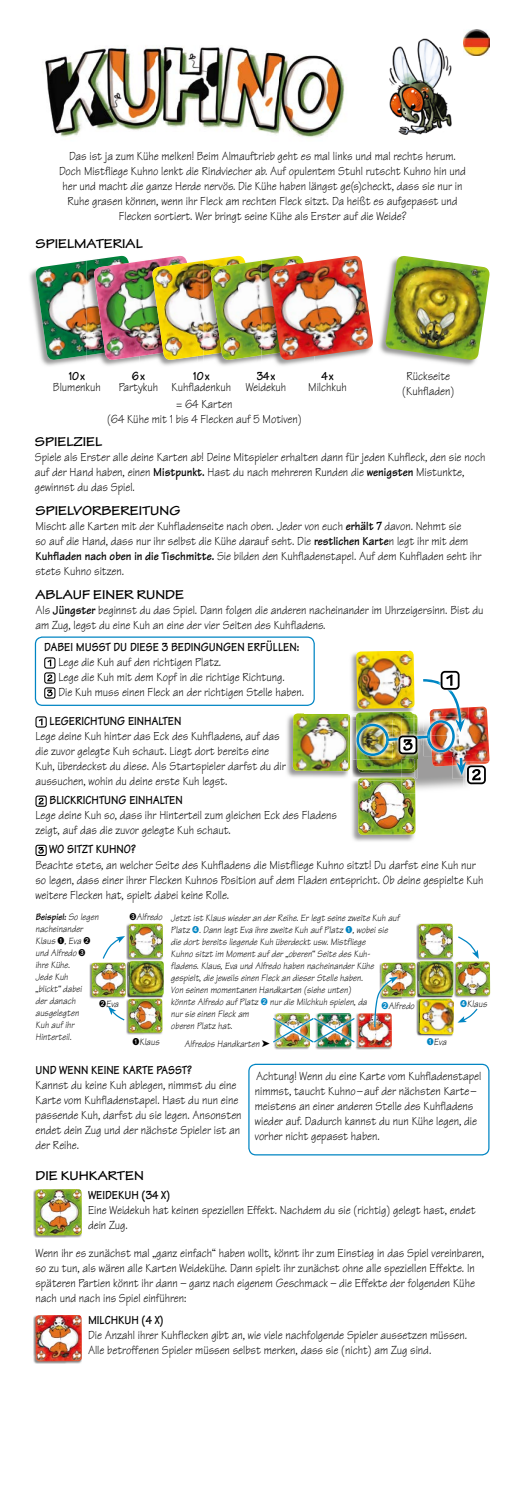
<style>
.page{position:relative;width:525px;height:1489px;background:#fff}
.page>*{position:absolute;margin:0;border:0;box-sizing:border-box;transform-origin:0 0}
.t1{font:700 expanded 13.75px "Tekton Pro";color:#000;scale:.89 1}
.t2{font:12.5px/15px "Tekton";color:#000;scale:.89 1}
.t3{font:700 12.5px "Tekton";color:#000;scale:.89 1}
.t4{font:italic 10px/12px "Tekton";color:#000;scale:.89 1}
.s1{font-weight:700}
.s2{color:#0085c3}
</style>
<div class="page">
<img style="left:463px;top:30px;width:26px;height:26px">
<img style="left:45px;top:45px;width:300px;height:93px">
<img style="left:389px;top:38px;width:63px;height:97px">
<img style="left:29px;top:269px;width:58px;height:97px">
<img style="left:36px;top:260px;width:51px;height:100px">
<img style="left:87px;top:355px;width:52px;height:11px">
<img style="left:87px;top:259px;width:7px;height:96px">
<img style="left:94px;top:256px;width:51px;height:104px">
<img style="left:145px;top:355px;width:53px;height:11px">
<img style="left:145px;top:259px;width:7px;height:96px">
<img style="left:152px;top:256px;width:51px;height:104px">
<img style="left:203px;top:355px;width:53px;height:11px">
<img style="left:203px;top:259px;width:7px;height:96px">
<img style="left:210px;top:256px;width:51px;height:104px">
<img style="left:261px;top:355px;width:53px;height:11px">
<img style="left:261px;top:259px;width:7px;height:96px">
<img style="left:268px;top:256px;width:105px;height:105px">
<img style="left:379px;top:313px;width:97px;height:53px">
<img style="left:384px;top:256px;width:106px;height:105px">
<svg style="left:248px;top:1063px;width:241px;height:92px"></svg>
<svg style="left:35px;top:636px;width:279px;height:70px"></svg>
<img style="left:352px;top:793px;width:63px;height:49px">
<img style="left:357px;top:793px;width:58px;height:41px">
<img style="left:287px;top:715px;width:61px;height:63px">
<img style="left:293px;top:713px;width:55px;height:58px">
<img style="left:351px;top:653px;width:5px;height:18px">
<img style="left:356px;top:650px;width:58px;height:21px">
<img style="left:485px;top:707px;width:4px;height:54px">
<img style="left:444px;top:670px;width:12px;height:1px">
<img style="left:485px;top:761px;width:4px;height:22px">
<img style="left:348px;top:671px;width:137px;height:122px">
<svg style="left:35px;top:716px;width:12px;height:11px"></svg>
<svg style="left:35px;top:795px;width:12px;height:11px"></svg>
<svg style="left:35px;top:844px;width:12px;height:12px"></svg>
<img style="left:89px;top:963px;width:36px;height:36px">
<img style="left:126px;top:924px;width:37px;height:111px">
<img style="left:130px;top:961px;width:34px;height:34px">
<img style="left:128px;top:998px;width:34px;height:34px">
<img style="left:126px;top:962px;width:1px;height:36px">
<img style="left:92px;top:962px;width:34px;height:34px">
<img style="left:129px;top:923px;width:34px;height:34px">
<svg style="left:103px;top:936px;width:22px;height:22px"></svg>
<svg style="left:108px;top:1006px;width:16px;height:14px"></svg>
<img style="left:416px;top:924px;width:38px;height:113px">
<img style="left:418px;top:962px;width:23px;height:33px">
<img style="left:419px;top:961px;width:2px;height:34px">
<img style="left:379px;top:962px;width:36px;height:37px">
<img style="left:415px;top:962px;width:1px;height:36px">
<img style="left:418px;top:923px;width:34px;height:34px">
<img style="left:453px;top:977px;width:37px;height:21px">
<img style="left:455px;top:961px;width:35px;height:34px">
<img style="left:417px;top:1000px;width:35px;height:35px">
<img style="left:418px;top:1000px;width:1px;height:32px">
<img style="left:419px;top:999px;width:34px;height:35px">
<svg style="left:452px;top:936px;width:26px;height:41px"></svg>
<svg style="left:458px;top:1008px;width:19px;height:14px"></svg>
<img style="left:355px;top:1030px;width:37px;height:19px">
<img style="left:351px;top:1013px;width:40px;height:34px">
<img style="left:315px;top:1013px;width:36px;height:36px">
<img style="left:274px;top:1046px;width:36px;height:3px">
<img style="left:276px;top:1013px;width:33px;height:34px">
<img style="left:273px;top:1014px;width:3px;height:32px">
<img style="left:276px;top:1014px;width:75px;height:32px">
<img style="left:273px;top:1018px;width:81px;height:24px">
<img style="left:379px;top:972px;width:22px;height:27px">
<img style="left:381px;top:972px;width:20px;height:24px">
<img style="left:370px;top:1013px;width:4px;height:17px">
<svg style="left:374px;top:976px;width:24px;height:54px"></svg>
<img style="left:33px;top:1190px;width:49px;height:47px">
<img style="left:35px;top:1189px;width:47px;height:46px">
<img style="left:33px;top:1316px;width:49px;height:47px">
<img style="left:35px;top:1315px;width:47px;height:46px">
<p class="t2" style="left:59px;top:148px;width:458px;text-align:center">Das ist ja zum Kühe melken! Beim Almauftrieb geht es mal links und mal rechts herum.<br>Doch Mistfliege Kuhno lenkt die Rindviecher ab. Auf opulentem Stuhl rutscht Kuhno hin und her und macht die ganze Herde nervös. Die Kühe haben längst ge(s)checkt, dass sie nur in Ruhe grasen können, wenn ihr Fleck am rechten Fleck sitzt. Da heißt es aufgepasst und Flecken sortiert. Wer bringt seine Kühe als Erster auf die Weide?</p>
<p class="t1" style="left:35px;top:235px;width:122px">SPIELMATERIAL</p>
<p class="t3" style="left:69px;top:368px;width:20px">10 x</p>
<p class="t3" style="left:132px;top:368px;width:16px">6 x</p>
<p class="t3" style="left:193px;top:368px;width:20px">10 x</p>
<p class="t3" style="left:256px;top:368px;width:22px">34 x</p>
<p class="t3" style="left:321px;top:368px;width:15px">4 x</p>
<p class="t2" style="left:402px;top:368px;width:60px;text-align:center">Rückseite (Kuhfladen)</p>
<p class="t2" style="left:53px;top:379px;width:55px">Blumenkuh</p>
<p class="t2" style="left:119px;top:379px;width:190px">Partykuh Kuhfladenkuh Weidekuh</p>
<p class="t2" style="left:308px;top:379px;width:45px">Milchkuh</p>
<p class="t2" style="left:107px;top:396px;width:220px;text-align:center">= 64 Karten<br>(64 Kühe mit 1 bis 4 Flecken auf 5 Motiven)</p>
<p class="t1" style="left:35px;top:433px;width:77px">SPIELZIEL</p>
<p class="t2" style="left:35px;top:449px;width:507px">Spiele als Erster alle deine Karten ab! Deine Mitspieler erhalten dann für jeden Kuhfleck, den sie noch auf der Hand haben, einen <span class="s1">Mistpunkt.</span> Hast du nach mehreren Runden die <span class="s1">wenigsten</span> Mistunkte, gewinnst du das Spiel.</p>
<p class="t1" style="left:35px;top:502px;width:164px">SPIELVORBEREITUNG</p>
<p class="t2" style="left:35px;top:518px;width:502px">Mischt alle Karten mit der Kuhfladenseite nach oben. Jeder von euch <span class="s1">erhält 7</span> davon. Nehmt sie<br>so auf die Hand, dass nur ihr selbst die Kühe darauf seht. Die <span class="s1">restlichen Karte</span>n legt ihr mit dem <span class="s1">Kuhfladen nach oben in die Tischmitte.</span> Sie bilden den Kuhfladen stapel. Auf dem Kuhfladen seht ihr stets Kuhno sitzen.</p>
<p class="t1" style="left:35px;top:586px;width:168px">ABLAUF EINER RUNDE</p>
<p class="t2" style="left:35px;top:602px;width:504px">Als <span class="s1">Jüngster</span> beginnst du das Spiel. Dann folgen die anderen nacheinander im Uhrzeigersinn. Bist du am Zug, legst du eine Kuh an eine der vier Seiten des Kuhfladens.</p>
<p class="t3" style="left:44px;top:639px;width:288px">DABEI MUSST DU DIESE 3 BEDINGUNGEN ERFÜLLEN:</p>
<p class="t2" style="left:58px;top:654px;width:277px">Lege die Kuh auf den richtigen Platz.<br>Lege die Kuh mit dem Kopf in die richtige Richtung.<br>Die Kuh muss einen Fleck an der richtigen Stelle haben.</p>
<p class="t3" style="left:49px;top:713px;width:150px">LEGERICHTUNG EINHALTEN</p>
<p class="t2" style="left:35px;top:728px;width:283px">Lege deine Kuh hinter das Eck des Kuhfladens, auf das die zuvor gelegte Kuh schaut. Liegt dort bereits eine Kuh, überdeckst du diese. Als Startspieler darfst du dir aussuchen, wohin du deine erste Kuh legst.</p>
<p class="t3" style="left:49px;top:792px;width:151px">BLICKRICHTUNG EINHALTEN</p>
<p class="t2" style="left:35px;top:807px;width:340px">Lege deine Kuh so, dass ihr Hinterteil zum gleichen Eck des Fladens zeigt, auf das die zuvor gelegte Kuh schaut.</p>
<p class="t3" style="left:49px;top:841px;width:99px">WO SITZT KUHNO?</p>
<p class="t2" style="left:35px;top:857px;width:504px">Beachte stets, an welcher Seite des Kuhfladens die Mistfliege Kuhno sitzt! Du darfst eine Kuh nur so legen, dass einer ihrer Flecken Kuhnos Position auf dem Fladen entspricht. Ob deine gespielte Kuh weitere Flecken hat, spielt dabei keine Rolle.</p>
<p class="t4" style="left:35px;top:911px;width:72px"><span class="s1">Beispiel:</span> So legen nach einander<br>Klaus ➊, Eva ➋ und Alfredo ➌ ihre Kühe.<br>Jede Kuh<br>„blickt“ dabei<br>der danach ausgelegten<br>Kuh auf ihr<br>Hinterteil.</p>
<p class="t4" style="left:171px;top:911px;width:258px">Jetzt ist Klaus wieder an der Reihe. Er legt seine zweite Kuh auf Platz <span class="s2">➍</span>. Dann legt Eva ihre zweite Kuh auf Platz <span class="s2">➊</span>, wobei sie die dort bereits liegende Kuh überdeckt usw. Mistfliege<br>Kuhno sitzt im Moment auf der „oberen“ Seite des Kuh&shy;fladens. Klaus, Eva und Alfredo haben nacheinander Kühe gespielt, die jeweils einen Fleck an dieser Stelle haben.<br>Von seinen momentanen Handkarten (siehe unten)<br>könnte Alfredo auf Platz <span class="s2">➋</span> nur die Milchkuh spielen, da<br>nur sie einen Fleck am<br>oberen Platz hat.</p>
<p class="t4" style="left:132px;top:1035px;width:32px">➊Klaus</p>
<p class="t4" style="left:129px;top:911px;width:39px">➌Alfredo</p>
<p class="t4" style="left:460px;top:998px;width:32px"><span class="s2">➍</span>Klaus</p>
<p class="t4" style="left:99px;top:998px;width:24px">➋Eva</p>
<p class="t4" style="left:381px;top:1000px;width:39px"><span class="s2">➋</span>Alfredo</p>
<p class="t4" style="left:184px;top:1038px;width:98px">Alfredos Handkarten ➤</p>
<p class="t4" style="left:426px;top:1035px;width:24px"><span class="s2">➊</span>Eva</p>
<p class="t3" style="left:35px;top:1061px;width:177px">UND WENN KEINE KARTE PASST?</p>
<p class="t2" style="left:35px;top:1077px;width:233px">Kannst du keine Kuh ablegen, nimmst du eine Karte vom Kuhfladenstapel. Hast du nun eine passende Kuh, darfst du sie legen. Ansonsten endet dein Zug und der nächste Spieler ist an der Reihe.</p>
<p class="t2" style="left:255px;top:1068px;width:256px">Achtung! Wenn du eine Karte vom Kuhfladenstapel nimmst, taucht Kuhno – auf der nächsten Karte – meistens an einer anderen Stelle des Kuhfladens wieder auf. Dadurch kannst du nun Kühe legen, die vorher nicht gepasst haben.</p>
<p class="t1" style="left:35px;top:1167px;width:123px">DIE KUHKARTEN</p>
<p class="t3" style="left:88px;top:1186px;width:94px">WEIDEKUH (34 X)</p>
<p class="t2" style="left:88px;top:1202px;width:437px">Eine Weidekuh hat keinen speziellen Effekt. Nachdem du sie (richtig) gelegt hast, endet dein Zug.</p>
<p class="t2" style="left:35px;top:1245px;width:505px">Wenn ihr es zunächst mal „ganz einfach“ haben wollt, könnt ihr zum Einstieg in das Spiel vereinbaren, so zu tun, als wären alle Karten Weidekühe. Dann spielt ihr zunächst ohne alle speziellen Effekte. In späteren Partien könnt ihr dann – ganz nach eigenem Geschmack – die Effekte der folgenden Kühe nach und nach ins Spiel einführen:</p>
<p class="t3" style="left:88px;top:1312px;width:86px">MILCHKUH (4 X)</p>
<p class="t2" style="left:88px;top:1327px;width:427px">Die Anzahl ihrer Kuhflecken gibt an, wie viele nachfolgende Spieler aussetzen müssen.<br>Alle betroffenen Spieler müssen selbst merken, dass sie (nicht) am Zug sind.</p>
</div>
